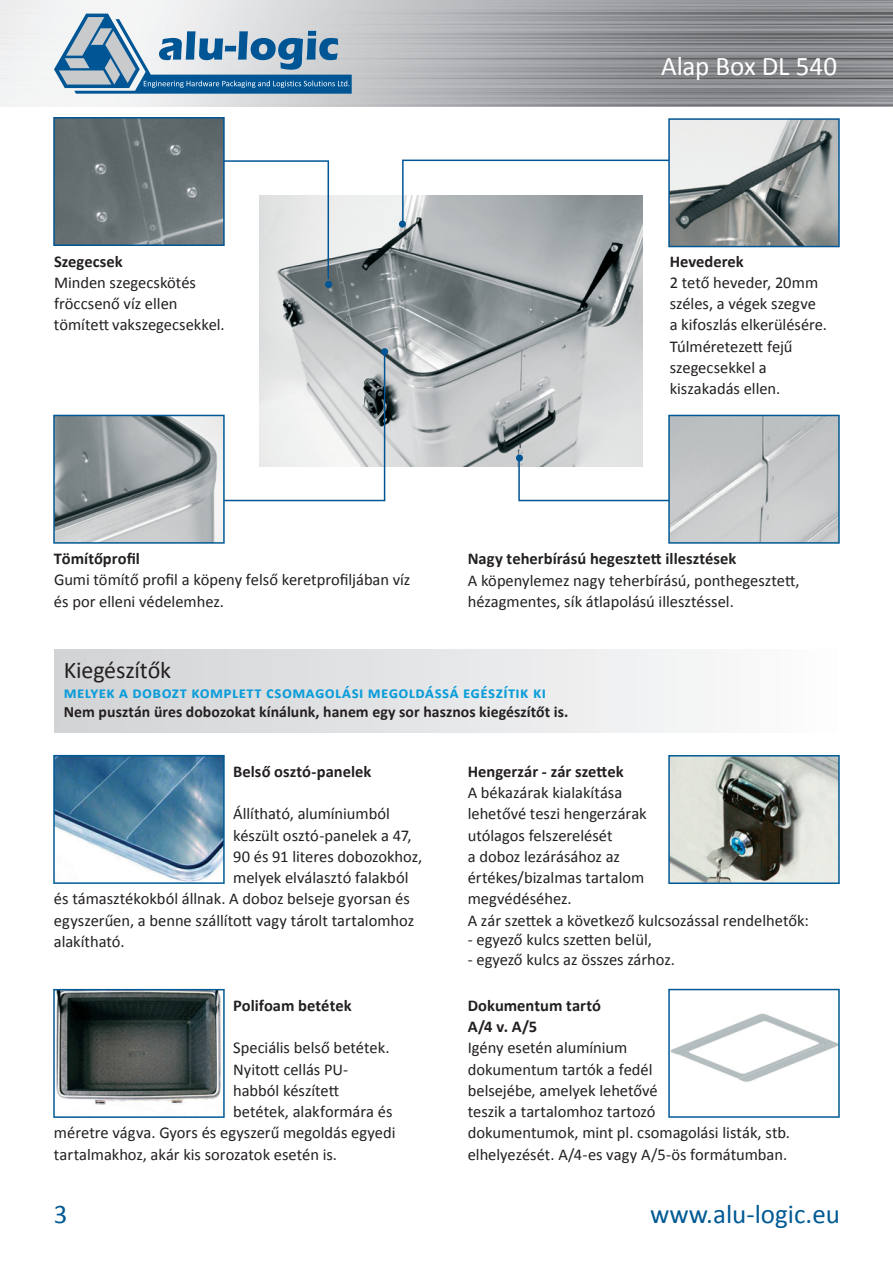
<style>
.page{position:relative;width:893px;height:1263px;background:#fff}
.page>*{position:absolute;margin:0;border:0;box-sizing:border-box;transform-origin:0 0}
.t1{font:27px "Calibri";color:#015a94}
.t2{font:27px "Calibri";letter-spacing:-.005em;color:#fff}
.t3{font:24px "Calibri";letter-spacing:-.005em;color:#231f20}
.t4{font:16.5px/21.3px "Calibri";color:#231f20}
.t5{font:700 16.5px/21.3px "Calibri";color:#231f20}
.t6{font:700 16.5px "Calibri";letter-spacing:.02em;color:#0b9dd9}
.t7{font:700 15.75px "Calibri";color:#231f20}
</style>
<div class="page">
<img style="left:0;top:0;width:893px;height:106px">
<svg style="left:54px;top:14px;width:298px;height:80px"></svg>
<div style="left:54px;top:649px;width:783px;height:84px;background:linear-gradient(to right,#d1d2d5,#fcfdfd)"></div>
<img style="left:259px;top:195px;width:383px;height:271px">
<div style="left:325px;top:281px;width:7px;height:7px;background:#005595;border-radius:50%"></div>
<div style="left:381px;top:348px;width:7px;height:7px;background:#005595;border-radius:50%"></div>
<div style="left:399px;top:221px;width:7px;height:7px;background:#005595;border-radius:50%"></div>
<svg style="left:53px;top:117px;width:276px;height:162px"></svg>
<svg style="left:402px;top:118px;width:438px;height:129px"></svg>
<svg style="left:53px;top:352px;width:332px;height:192px"></svg>
<svg style="left:518px;top:415px;width:322px;height:129px"></svg>
<svg style="left:668px;top:755px;width:172px;height:129px;background:#a2a9a5"></svg>
<svg style="left:53px;top:755px;width:172px;height:129px"></svg>
<svg style="left:53px;top:989px;width:172px;height:129px;background:#5e686a"></svg>
<svg style="left:668px;top:989px;width:172px;height:129px"></svg>
<h1 class="t2" style="left:661px;top:50px;width:178px">Alap Box DL 540</h1>
<p class="t5" style="left:54px;top:250px;width:70px">Szegecsek</p>
<p class="t4" style="left:54px;top:272px;width:172px">Minden szegecskötés fröccsenő víz ellen tömített vakszegecsekkel.</p>
<p class="t5" style="left:670px;top:250px;width:76px">Hevederek</p>
<p class="t4" style="left:670px;top:272px;width:159px">2 tető heveder, 20mm széles, a végek szegve a kifoszlás elkerülésére.<br>Túlméretezett fejű szegecsekkel a kiszakadás ellen.</p>
<p class="t5" style="left:54px;top:548px;width:88px">Tömítőprofil</p>
<p class="t4" style="left:54px;top:569px;width:358px">Gumi tömítő profil a köpeny felső keretprofiljában víz és por elleni védelemhez.</p>
<p class="t5" style="left:468px;top:548px;width:270px">Nagy teherbírású hegesztett illesztések</p>
<p class="t4" style="left:468px;top:569px;width:333px">A köpenylemez nagy teherbírású, ponthegesztett, hézagmentes, sík átlapolású illesztéssel.</p>
<h2 class="t3" style="left:64px;top:655px;width:109px">Kiegészítők</h2>
<p class="t6" style="left:64px;top:682px;width:484px">MELYEK A DOBOZT KOMPLETT CSOMAGOLÁSI MEGOLDÁSSÁ EGÉSZÍTIK KI</p>
<p class="t7" style="left:64px;top:702px;width:506px">Nem pusztán üres dobozokat kínálunk, hanem egy sor hasznos kiegészítőt is.</p>
<p class="t5" style="left:233px;top:761px;width:140px">Belső osztó-panelek</p>
<p class="t4" style="left:233px;top:803px;width:158px">Állítható, alumíniumból</p>
<p class="t4" style="left:233px;top:824px;width:180px">készült osztó-panelek a 47,</p>
<p class="t4" style="left:233px;top:846px;width:191px">90 és 91 literes dobozokhoz,</p>
<p class="t4" style="left:233px;top:867px;width:177px">melyek elválasztó falakból</p>
<p class="t4" style="left:54px;top:888px;width:357px">és támasztékokból állnak. A doboz belseje gyorsan és</p>
<p class="t4" style="left:54px;top:909px;width:362px">egyszerűen, a benne szállított vagy tárolt tartalomhoz</p>
<p class="t4" style="left:54px;top:931px;width:72px">alakítható.</p>
<p class="t5" style="left:233px;top:994px;width:120px">Polifoam betétek</p>
<p class="t4" style="left:233px;top:1037px;width:158px">Speciális belső betétek.</p>
<p class="t4" style="left:233px;top:1058px;width:117px">Nyitott cellás PU-</p>
<p class="t4" style="left:233px;top:1079px;width:108px">habból készített</p>
<p class="t4" style="left:233px;top:1101px;width:161px">betétek, alakformára és</p>
<p class="t4" style="left:54px;top:1122px;width:343px">méretre vágva. Gyors és egyszerű megoldás egyedi</p>
<p class="t4" style="left:54px;top:1143px;width:285px">tartalmakhoz, akár kis sorozatok esetén is.</p>
<h1 class="t1" style="left:54px;top:1198px;width:15px">3</h1>
<p class="t5" style="left:468px;top:760px;width:157px">Hengerzár - zár szettek</p>
<p class="t4" style="left:468px;top:782px;width:343px">A békazárak kialakítása<br>lehetővé teszi hengerzárak<br>utólagos felszerelését<br>a doboz lezárásához az<br>értékes/bizalmas tartalom<br>megvédéséhez.<br>A zár szettek a következő kulcsozással rendelhetők:</p>
<p class="t4" style="left:468px;top:929px;width:186px">- egyező kulcs szetten belül,</p>
<p class="t4" style="left:468px;top:949px;width:209px">- egyező kulcs az összes zárhoz.</p>
<p class="t5" style="left:468px;top:994px;width:135px">Dokumentum tartó<br>A/4 v. A/5</p>
<p class="t4" style="left:468px;top:1037px;width:324px">Igény esetén alumínium<br>dokumentum tartók a fedél<br>belsejébe, amelyek lehetővé<br>teszik a tartalomhoz tartozó<br>dokumentumok, mint pl. csomagolási listák, stb. elhelyezését. A/4-es vagy A/5-ös formátumban.</p>
<h1 class="t1" style="left:650px;top:1198px;width:191px">www.alu-logic.eu</h1>
</div>
